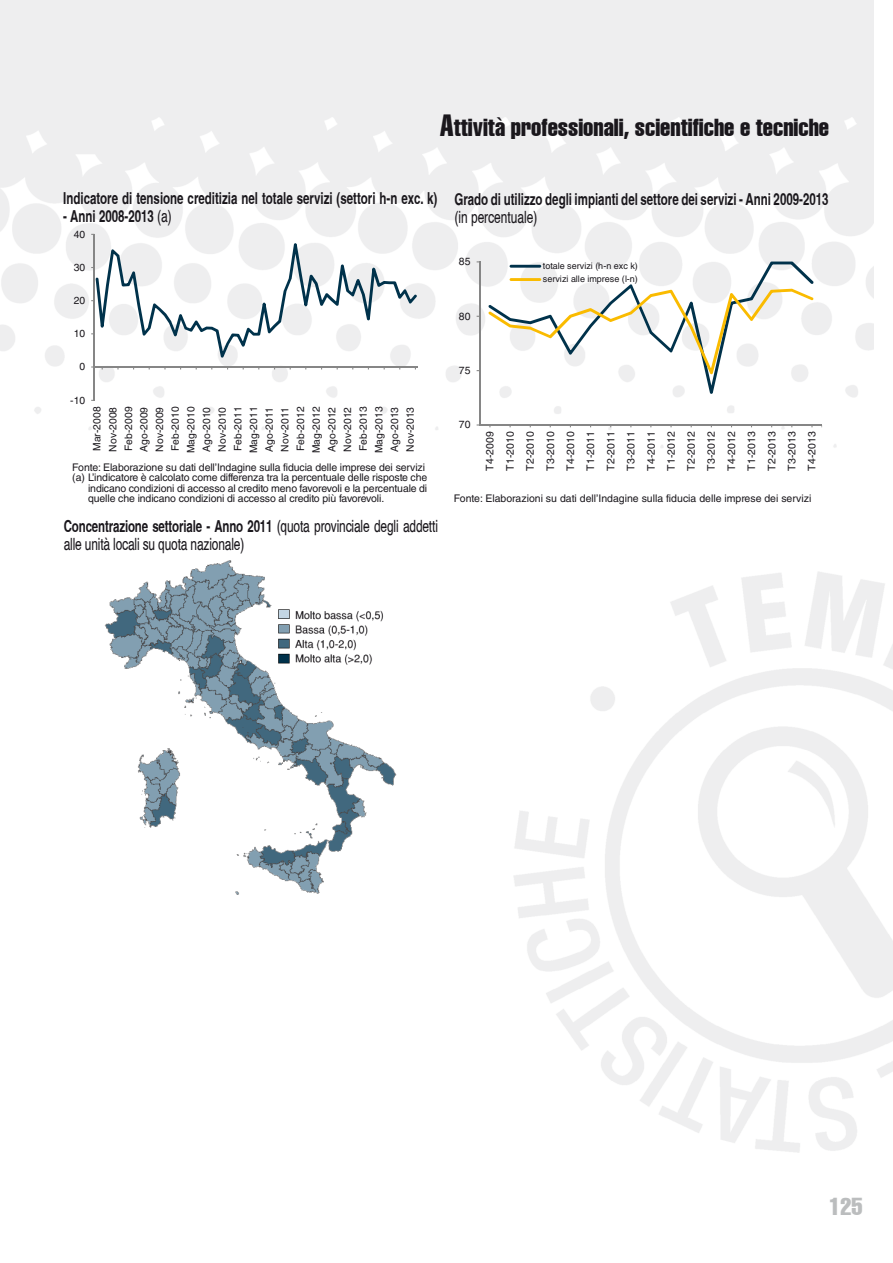
<style>
.page{position:relative;width:893px;height:1263px;background:#fff}
.page>*{position:absolute;margin:0;border:0;box-sizing:border-box;transform-origin:0 0}
.t1{font:extra-condensed 24px "Helvetica";color:#1a171c}
.t2{font:extra-condensed 24px "Helvetica";color:#bbbdbe}
.t3{font:700 condensed 16.5px "Helvetica";color:#1a171c;scale:.85 1}
.t4{font:16.5px "Helvetica Cnd";letter-spacing:-.01em;color:#1a171c;scale:.85 1}
.t5{font:10.5px/20.1px "Helvetica LT Std";letter-spacing:-.01em;color:#1a171c;text-align:justify}
.t6{font:10.35px/15.6px "Helvetica LT Std";letter-spacing:-.005em;color:#1a171c;text-align:justify}
.t7{font:9px/13.4px "Helvetica LT Std";color:#1a171c}
.s1{font-size:30px}
.s2{font-family:"Helvetica Cnd";font-weight:400;font-stretch:normal}
</style>
<div class="page">
<hr style="left:94px;top:234px;width:1px;height:166px;background:#868686">
<hr style="left:94px;top:366px;width:324px;height:1px;background:#868686">
<svg style="left:91px;top:243px;width:326px;height:115px"></svg>
<hr style="left:479px;top:262px;width:1px;height:163px;background:#868686">
<hr style="left:480px;top:424px;width:342px;height:1px;background:#868686">
<svg style="left:488px;top:262px;width:326px;height:132px"></svg>
<hr style="left:510px;top:265px;width:31px;height:3px;background:#00324b">
<hr style="left:510px;top:278px;width:31px;height:3px;background:#fabb00">
<img style="left:104px;top:560px;width:293px;height:335px">
<h1 class="t1" style="left:440px;top:112px;width:391px"><span class="s1">A</span>ttività professionali, scientifiche e tecniche</h1>
<h2 class="t3" style="left:63px;top:188px;width:442px">Indicatore di tensione creditizia nel totale servizi (settori h-n exc. k)</h2>
<h2 class="t3" style="left:63px;top:206px;width:129px">- Anni 2008-2013 <span class="s2">(a)</span></h2>
<p class="t6" style="left:74px;top:226px;width:13px">40</p>
<p class="t6" style="left:74px;top:259px;width:13px">30</p>
<p class="t6" style="left:74px;top:292px;width:13px">20</p>
<p class="t6" style="left:74px;top:326px;width:13px">10</p>
<p class="t6" style="left:80px;top:359px;width:7px">0</p>
<p class="t6" style="left:70px;top:392px;width:16px">-10</p>
<p class="t6" style="left:89px;top:453px;width:48px;rotate:-90deg">Mar-2008<br>Nov-2008<br>Feb-2009<br>Ago-2009<br>Nov-2009<br>Feb-2010<br>Mag-2010<br>Ago-2010<br>Nov-2010<br>Feb-2011<br>Mag-2011<br>Ago-2011<br>Nov-2011<br>Feb-2012<br>Mag-2012<br>Ago-2012<br>Nov-2012<br>Feb-2013<br>Mag-2013<br>Ago-2013<br>Nov-2013</p>
<p class="t5" style="left:72px;top:457px;width:354px">Fonte: Elaborazione su dati dell’Indagine sulla fiducia delle imprese dei servizi</p>
<p class="t5" style="left:72px;top:467px;width:357px">(a) L’indicatore è calcolato come differenza tra la percentuale delle risposte che</p>
<p class="t5" style="left:88px;top:478px;width:341px">indicano condizioni di accesso al credito meno favorevoli e la percentuale di</p>
<p class="t5" style="left:88px;top:488px;width:298px">quelle che indicano condizioni di accesso al credito più favorevoli.</p>
<h2 class="t3" style="left:64px;top:516px;width:442px">Concentrazione settoriale - Anno 2011 <span class="s2">(quota provinciale degli addetti</span></h2>
<h2 class="t4" style="left:64px;top:534px;width:214px">alle unità locali su quota nazionale)</h2>
<h2 class="t3" style="left:454px;top:189px;width:442px">Grado di utilizzo degli impianti del settore dei servizi - Anni 2009-2013</h2>
<h2 class="t4" style="left:454px;top:206px;width:99px">(in percentuale)</h2>
<p class="t5" style="left:459px;top:251px;width:13px">85</p>
<p class="t5" style="left:459px;top:306px;width:13px">80</p>
<p class="t7" style="left:543px;top:259px;width:97px">totale servizi (h-n exc k) servizi alle imprese (l-n)</p>
<p class="t5" style="left:459px;top:360px;width:13px">75</p>
<p class="t5" style="left:459px;top:414px;width:13px">70</p>
<p class="t5" style="left:480px;top:470px;width:41px;rotate:-90deg">T4-2009<br>T1-2010<br>T2-2010<br>T3-2010<br>T4-2010<br>T1-2011<br>T2-2011<br>T3-2011<br>T4-2011<br>T1-2012<br>T2-2012<br>T3-2012<br>T4-2012<br>T1-2013<br>T2-2013<br>T3-2013<br>T4-2013</p>
<p class="t5" style="left:454px;top:488px;width:359px">Fonte: Elaborazioni su dati dell’Indagine sulla fiducia delle imprese dei servizi</p>
<h1 class="t2" style="left:829px;top:1192px;width:35px">125</h1>
</div>
